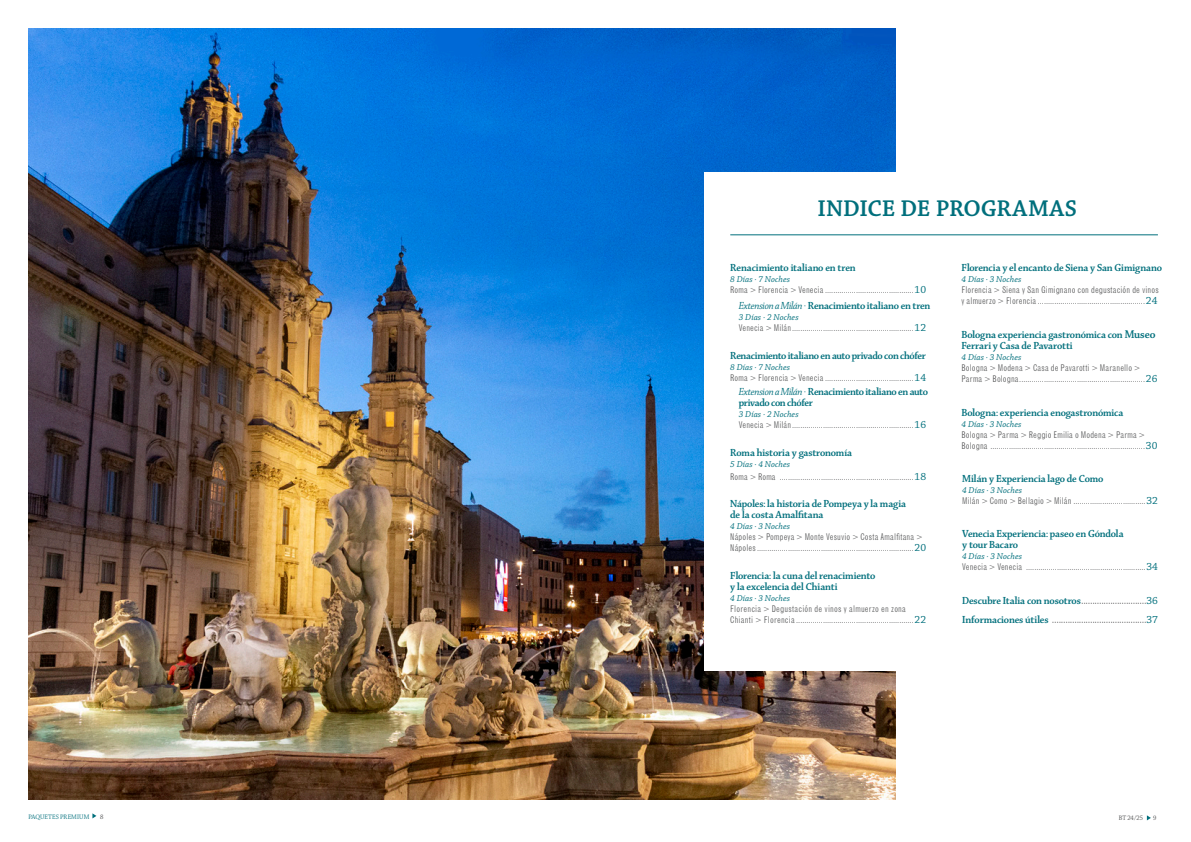
<style>
.page{position:relative;width:1191px;height:842px;background:#fff}
.page>*{position:absolute;margin:0;border:0;box-sizing:border-box;transform-origin:0 0}
.t1{font:600 24px "Chaparral Pro";color:#006f7c}
.t2{font:11px/11px "Chaparral Pro Semibold Disp";color:#006f7c}
.t3{font:300 condensed 11px "Grotesque MT Std";color:#4b4c4d}
.t4{font:300 condensed 9px/11px "Grotesque MT Std";letter-spacing:.015em;color:#4b4c4d}
.t5{font:italic 9px "Chaparral Pro";letter-spacing:.01em;color:#006f7c}
.t6{font:7px "Chaparral Pro Disp";letter-spacing:.025em;color:#006f7c}
.t7{font:7px "Chaparral Pro Disp";color:#4b4c4d}
.s1{font-family:"Chaparral Pro";font-weight:400;font-stretch:normal;font-size:11px;color:#006f7c}
.s2{font-family:"Chaparral Pro It Disp"}
.s3{font-family:"Museo Sans Rounded 300"}
.s4{font-size:12px}
.s5{font-family:"Chaparral Pro Semibold Disp";font-weight:400;font-stretch:normal;color:#006f7c}
.s6{font-family:"Chaparral Pro";font-weight:400;font-stretch:normal;color:#006f7c}
</style>
<div class="page">
<img style="left:28px;top:28px;width:867px;height:771px">
<div style="left:705px;top:172px;width:486px;height:498px;background:#fff"></div>
<svg style="left:92px;top:813px;width:4px;height:5px"></svg>
<svg style="left:1146px;top:815px;width:4px;height:5px"></svg>
<hr style="left:730px;top:235px;width:427px;height:1px;background:#006f7c">
<p class="t1" style="left:817px;top:194px;width:261px">INDICE DE PROGRAMAS</p>
<p class="t2" style="left:730px;top:263px;width:127px">Renacimiento italiano en tren</p>
<p class="t5" style="left:730px;top:274px;width:61px">8 Días · 7 Noches</p>
<p class="t4" style="left:730px;top:285px;width:197px">Roma &gt; Florencia &gt; Venecia ...........................................<span class="s1">10</span></p>
<p class="t2" style="left:739px;top:300px;width:193px"><span class="s2">Extension a Milán</span> <span class="s3">·</span> Renacimiento italiano en tren</p>
<p class="t5" style="left:739px;top:312px;width:61px">3 Días · 2 Noches</p>
<p class="t4" style="left:739px;top:322px;width:189px">Venecia &gt; Milán...........................................................<span class="s1">12</span></p>
<p class="t2" style="left:730px;top:351px;width:197px">Renacimiento italiano en auto privado con chófer</p>
<p class="t5" style="left:730px;top:362px;width:61px">8 Días · 7 Noches</p>
<p class="t4" style="left:730px;top:372px;width:197px">Roma &gt; Florencia &gt; Venecia ...........................................<span class="s1">14</span></p>
<p class="t2" style="left:739px;top:387px;width:191px"><span class="s2">Extension a Milán</span> <span class="s3">·</span> Renacimiento italiano en auto privado con chófer</p>
<p class="t5" style="left:739px;top:409px;width:61px">3 Días · 2 Noches</p>
<p class="t4" style="left:739px;top:419px;width:189px">Venecia &gt; Milán...........................................................<span class="s1">16</span></p>
<p class="t2" style="left:730px;top:447px;width:123px">Roma historia y gastronomía</p>
<p class="t5" style="left:730px;top:459px;width:61px">5 Días · 4 Noches</p>
<p class="t4" style="left:730px;top:471px;width:197px">Roma &gt; Roma .................................................................<span class="s1">18</span></p>
<p class="t2" style="left:961px;top:263px;width:202px">Florencia y el encanto de Siena y San Gimignano</p>
<p class="t5" style="left:961px;top:274px;width:61px">4 Días · 3 Noches</p>
<p class="t4" style="left:961px;top:285px;width:199px">Florencia &gt; Siena y San Gimignano con degustación de vinos y almuerzo &gt; Florencia ....................................................<span class="s1">24</span></p>
<p class="t2" style="left:961px;top:330px;width:195px">Bologna experiencia gastronómica con <span class="s4">Museo<br></span>Ferrari y Casa de Pavarotti</p>
<p class="t5" style="left:961px;top:352px;width:61px">4 Días · 3 Noches</p>
<p class="t4" style="left:961px;top:363px;width:197px">Bologna &gt; Modena &gt; Casa de Pavarotti &gt; Maranello &gt;<br>Parma &gt; Bologna.............................................................<span class="s1">26</span></p>
<p class="t2" style="left:961px;top:407px;width:163px">Bologna: experiencia enogastronómica</p>
<p class="t5" style="left:961px;top:419px;width:61px">4 Días · 3 Noches</p>
<p class="t4" style="left:961px;top:429px;width:197px">Bologna &gt; Parma &gt; Reggio Emilia o Modena &gt; Parma &gt;<br>Bologna ...........................................................................<span class="s1">30</span></p>
<p class="t2" style="left:962px;top:473px;width:143px">Milán y Experiencia lago de Como</p>
<p class="t5" style="left:962px;top:485px;width:61px">4 Días · 3 Noches</p>
<p class="t2" style="left:730px;top:499px;width:177px">Nápoles: la historia de Pompeya y la magia</p>
<p class="t4" style="left:962px;top:495px;width:197px">Milán &gt; Como &gt; Bellagio &gt; Milán ...................................<span class="s1">32</span></p>
<p class="t2" style="left:730px;top:510px;width:95px">de la costa Amalfitana</p>
<p class="t5" style="left:730px;top:521px;width:61px">4 Días · 3 Noches</p>
<p class="t4" style="left:730px;top:531px;width:197px">Nápoles &gt; Pompeya &gt; Monte Vesuvio &gt; Costa Amalfitana &gt;<br>Nápoles............................................................................<span class="s1">20</span></p>
<p class="t2" style="left:730px;top:570px;width:147px">Florencia: la cuna del renacimiento y la excelencia del Chianti</p>
<p class="t5" style="left:730px;top:593px;width:61px">4 Días · 3 Noches</p>
<p class="t4" style="left:730px;top:603px;width:197px">Florencia &gt; Degustación de vinos y almuerzo en zona<br>Chianti &gt; Florencia .........................................................<span class="s1">22</span></p>
<p class="t2" style="left:962px;top:529px;width:163px">Venecia Experiencia: paseo en Góndola y tour Bacaro</p>
<p class="t5" style="left:962px;top:551px;width:61px">4 Días · 3 Noches</p>
<p class="t4" style="left:962px;top:561px;width:197px">Venecia &gt; Venecia ..........................................................<span class="s1">34</span></p>
<p class="t3" style="left:962px;top:593px;width:197px"><span class="s5">Descubre Italia con nosotros</span>.............................<span class="s6">36</span></p>
<p class="t3" style="left:962px;top:612px;width:197px"><span class="s5">Informaciones útiles</span> ..........................................<span class="s6">37</span></p>
<p class="t6" style="left:28px;top:813px;width:62px">PAQUETES PREMIUM</p>
<p class="t7" style="left:100px;top:813px;width:5px">8</p>
<p class="t7" style="left:1118px;top:815px;width:26px">BT 24/25</p>
<p class="t7" style="left:1153px;top:815px;width:5px">9</p>
</div>
